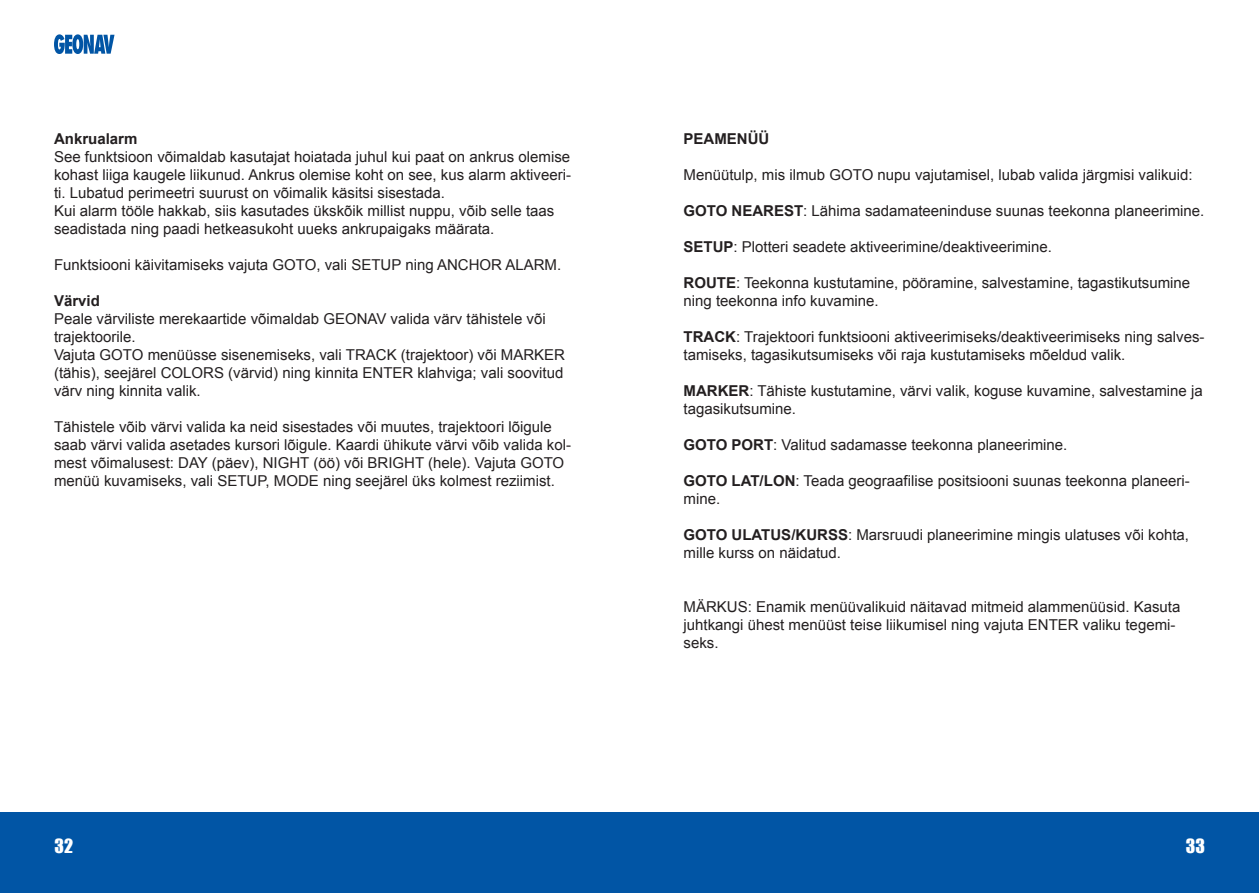
<style>
.page{position:relative;width:1259px;height:893px;background:#fff}
.page>*{position:absolute;margin:0;border:0;box-sizing:border-box;transform-origin:0 0}
.t1{font:18px "Impact";color:#fff}
.t2{font:15px/18px "Arial";color:#231f20}
.t3{font:700 15px "Arial";color:#231f20}
.s1{font-weight:700}
</style>
<div class="page">
<div style="left:0;top:812px;width:629px;height:81px;background:#0155a5"></div>
<svg style="left:54px;top:34px;width:60px;height:20px"></svg>
<div style="left:629px;top:812px;width:630px;height:81px;background:#0155a5"></div>
<p class="t3" style="left:54px;top:131px;width:85px">Ankrualarm</p>
<p class="t2" style="left:54px;top:148px;width:518px">See funktsioon võimaldab kasutajat hoiatada juhul kui paat on ankrus olemise kohast liiga kaugele liikunud. Ankrus olemise koht on see, kus alarm aktiveeri&shy;ti. Lubatud perimeetri suurust on võimalik käsitsi sisestada.<br>Kui alarm tööle hakkab, siis kasutades ükskõik millist nuppu, võib selle taas seadistada ning paadi hetkeasukoht uueks ankrupaigaks määrata.</p>
<p class="t2" style="left:54px;top:256px;width:509px">Funktsiooni käivitamiseks vajuta GOTO, vali SETUP ning ANCHOR ALARM.</p>
<p class="t3" style="left:54px;top:293px;width:47px">Värvid</p>
<p class="t2" style="left:54px;top:310px;width:512px">Peale värviliste merekaartide võimaldab GEONAV valida värv tähistele või trajektoorile.<br>Vajuta GOTO menüüsse sisenemiseks, vali TRACK (trajektoor) või MARKER (tähis), seejärel COLORS (värvid) ning kinnita ENTER klahviga; vali soovitud värv ning kinnita valik.</p>
<p class="t2" style="left:54px;top:418px;width:518px">Tähistele võib värvi valida ka neid sisestades või muutes, trajektoori lõigule saab värvi valida asetades kursori lõigule. Kaardi ühikute värvi võib valida kol&shy;mest võimalusest: DAY (päev), NIGHT (öö) või BRIGHT (hele). Vajuta GOTO menüü kuvamiseks, vali SETUP, MODE ning seejärel üks kolmest reziimist.</p>
<p class="t3" style="left:683px;top:131px;width:87px">PEAMENÜÜ</p>
<p class="t2" style="left:683px;top:166px;width:511px">Menüütulp, mis ilmub GOTO nupu vajutamisel, lubab valida järgmisi valikuid:</p>
<p class="t2" style="left:683px;top:202px;width:522px"><span class="s1">GOTO NEAREST</span>: Lähima sadamateeninduse suunas teekonna planeerimine.</p>
<p class="t2" style="left:683px;top:238px;width:370px"><span class="s1">SETUP</span>: Plotteri seadete aktiveerimine/deaktiveerimine.</p>
<p class="t2" style="left:683px;top:274px;width:508px"><span class="s1">ROUTE</span>: Teekonna kustutamine, pööramine, salvestamine, tagastikutsumine ning teekonna info kuvamine.</p>
<p class="t2" style="left:683px;top:328px;width:522px"><span class="s1">TRACK</span>: Trajektoori funktsiooni aktiveerimiseks/deaktiveerimiseks ning salves&shy;tamiseks, tagasikutsumiseks või raja kustutamiseks mõeldud valik.</p>
<p class="t2" style="left:683px;top:382px;width:521px"><span class="s1">MARKER</span>: Tähiste kustutamine, värvi valik, koguse kuvamine, salvestamine ja tagasikutsumine.</p>
<p class="t2" style="left:683px;top:436px;width:385px"><span class="s1">GOTO PORT</span>: Valitud sadamasse teekonna planeerimine.</p>
<p class="t2" style="left:683px;top:472px;width:508px"><span class="s1">GOTO LAT/LON</span>: Teada geograafilise positsiooni suunas teekonna planeeri&shy;mine.</p>
<p class="t2" style="left:683px;top:526px;width:507px"><span class="s1">GOTO ULATUS/KURSS</span>: Marsruudi planeerimine mingis ulatuses või kohta, mille kurss on näidatud.</p>
<p class="t2" style="left:683px;top:598px;width:498px">MÄRKUS: Enamik menüüvalikuid näitavad mitmeid alammenüüsid. Kasuta juhtkangi ühest menüüst teise liikumisel ning vajuta ENTER valiku tegemi&shy;seks.</p>
<p class="t1" style="left:55px;top:835px;width:20px">32</p>
<p class="t1" style="left:1185px;top:835px;width:21px">33</p>
</div>
